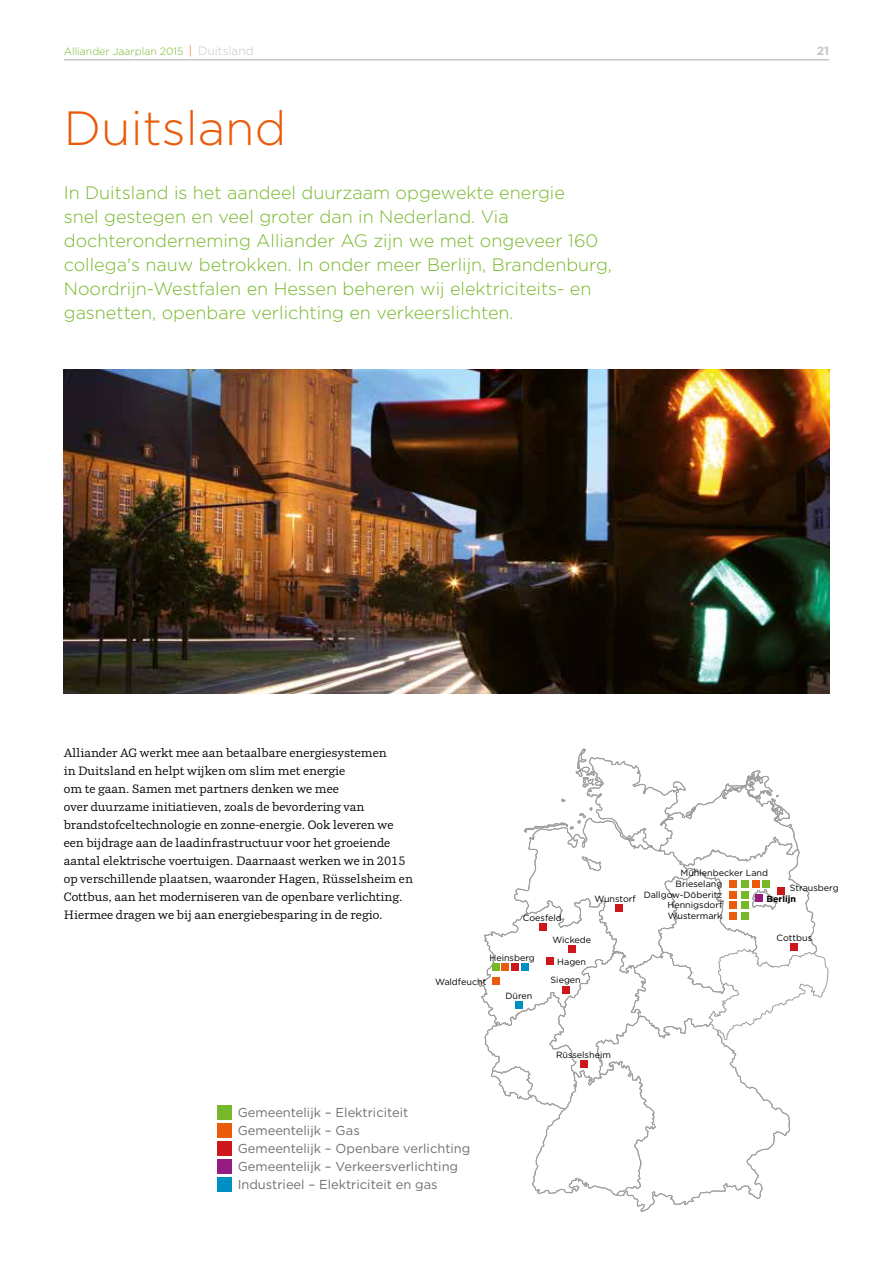
<style>
.page{position:relative;width:893px;height:1263px;background:#fff}
.page>*{position:absolute;margin:0;border:0;box-sizing:border-box;transform-origin:0 0}
.t1{font:300 48px "Gotham";color:#ea5b0b}
.t2{font:300 18px/24px "Gotham";color:#76b82a}
.t3{font:12.9px/18px "Gotham";color:#706f6f}
.t4{font:12px/18px "Parry Pro";color:#000}
.t5{font:700 12px "Gotham";color:#c6c6c6}
.t6{font:300 10.5px "Gotham";color:#76b82a}
.t7{font:9px/10.5px "Gotham";color:#000}
.t8{font:700 9px "Gotham";color:#000}
.s1{font-size:12px;color:#ea5b0b}
.s2{font-size:12px;color:#c6c6c6}
</style>
<div class="page">
<img style="left:64px;top:370px;width:765px;height:324px">
<div style="left:217px;top:1105px;width:15px;height:15px;background:#76b82a"></div>
<div style="left:217px;top:1123px;width:15px;height:15px;background:#ea5b0b"></div>
<div style="left:217px;top:1141px;width:15px;height:15px;background:#cd171a"></div>
<div style="left:217px;top:1159px;width:15px;height:15px;background:#951b81"></div>
<div style="left:217px;top:1177px;width:15px;height:15px;background:#008fc2"></div>
<svg style="left:479px;top:749px;width:338px;height:462px"></svg>
<div style="left:502px;top:963px;width:7px;height:8px;background:#ea5b0b"></div>
<div style="left:515px;top:1001px;width:8px;height:7px;background:#008fc2"></div>
<div style="left:562px;top:986px;width:8px;height:7px;background:#cd171a"></div>
<div style="left:580px;top:1060px;width:7px;height:7px;background:#cd171a"></div>
<div style="left:790px;top:943px;width:7px;height:8px;background:#cd171a"></div>
<div style="left:729px;top:880px;width:7px;height:8px;background:#ea5b0b"></div>
<div style="left:729px;top:891px;width:7px;height:7px;background:#ea5b0b"></div>
<div style="left:729px;top:901px;width:7px;height:8px;background:#ea5b0b"></div>
<div style="left:729px;top:912px;width:7px;height:7px;background:#ea5b0b"></div>
<div style="left:755px;top:894px;width:8px;height:8px;background:#951b81"></div>
<div style="left:511px;top:963px;width:8px;height:8px;background:#cd171a"></div>
<div style="left:521px;top:963px;width:7px;height:8px;background:#008fc2"></div>
<div style="left:492px;top:977px;width:7px;height:8px;background:#ea5b0b"></div>
<div style="left:492px;top:963px;width:7px;height:8px;background:#76b82a"></div>
<div style="left:539px;top:923px;width:7px;height:7px;background:#cd171a"></div>
<div style="left:568px;top:945px;width:8px;height:8px;background:#cd171a"></div>
<div style="left:547px;top:957px;width:7px;height:8px;background:#cd171a"></div>
<div style="left:615px;top:904px;width:7px;height:8px;background:#cd171a"></div>
<div style="left:741px;top:880px;width:7px;height:8px;background:#76b82a"></div>
<div style="left:741px;top:891px;width:7px;height:7px;background:#76b82a"></div>
<div style="left:741px;top:901px;width:7px;height:8px;background:#76b82a"></div>
<div style="left:741px;top:912px;width:7px;height:7px;background:#76b82a"></div>
<div style="left:753px;top:880px;width:7px;height:8px;background:#ea5b0b"></div>
<div style="left:762px;top:880px;width:7px;height:8px;background:#76b82a"></div>
<div style="left:777px;top:887px;width:8px;height:7px;background:#cd171a"></div>
<hr style="left:64px;top:59px;width:765px;height:2px;background:#c6c6c6">
<p class="t6" style="left:64px;top:44px;width:191px">Alliander Jaarplan 2015 <span class="s1">|</span> <span class="s2">Duitsland</span></p>
<p class="t5" style="left:817px;top:43px;width:14px">21</p>
<h1 class="t1" style="left:64px;top:97px;width:224px">Duitsland</h1>
<p class="t2" style="left:64px;top:180px;width:550px">In Duitsland is het aandeel duurzaam opgewekte energie<br>snel gestegen en veel groter dan in Nederland. Via dochteronderneming Alliander AG zijn we met ongeveer 160 collega's nauw betrokken. In onder meer Berlijn, Brandenburg, Noordrijn-Westfalen en Hessen beheren wij elektriciteits- en gasnetten, openbare verlichting en verkeerslichten.</p>
<p class="t4" style="left:64px;top:743px;width:351px">Alliander AG werkt mee aan betaalbare energiesystemen<br>in Duitsland en helpt wijken om slim met energie<br>om te gaan. Samen met partners denken we mee<br>over duurzame initiatieven, zoals de bevordering van brandstofceltechnologie en zonne-energie. Ook leveren we een bijdrage aan de laadinfrastructuur voor het groeiende aantal elektrische voertuigen. Daarnaast werken we in 2015 op verschillende plaatsen, waaronder Hagen, Rüsselsheim en Cottbus, aan het moderniseren van de openbare verlichting.<br>Hiermee dragen we bij aan energiebesparing in de regio.</p>
<p class="t7" style="left:594px;top:893px;width:43px">Wunstorf</p>
<p class="t7" style="left:523px;top:912px;width:41px">Coesfeld</p>
<p class="t7" style="left:552px;top:934px;width:40px">Wickede</p>
<p class="t7" style="left:557px;top:956px;width:30px">Hagen</p>
<p class="t7" style="left:490px;top:952px;width:47px">Heinsberg</p>
<p class="t7" style="left:505px;top:990px;width:28px">Düren</p>
<p class="t7" style="left:551px;top:975px;width:32px">Siegen</p>
<p class="t7" style="left:435px;top:976px;width:53px">Waldfeucht</p>
<p class="t7" style="left:676px;top:867px;width:94px;line-height:11.6px;text-indent:5px">Mühlenbecker Land<br>Brieselang</p>
<p class="t7" style="left:668px;top:889px;width:56px;text-align:justify;text-indent:-24px">Dallgow-Döberitz Hennigsdorf Wustermark</p>
<p class="t8" style="left:767px;top:893px;width:31px">Berlijn</p>
<p class="t7" style="left:790px;top:883px;width:50px">Strausberg</p>
<p class="t7" style="left:777px;top:932px;width:37px">Cottbus</p>
<p class="t3" style="left:238px;top:1103px;width:234px">Gemeentelijk – Elektriciteit<br>Gemeentelijk – Gas<br>Gemeentelijk – Openbare verlichting<br>Gemeentelijk – Verkeersverlichting<br>Industrieel – Elektriciteit en gas</p>
<p class="t7" style="left:556px;top:1049px;width:56px">Rüsselsheim</p>
</div>
